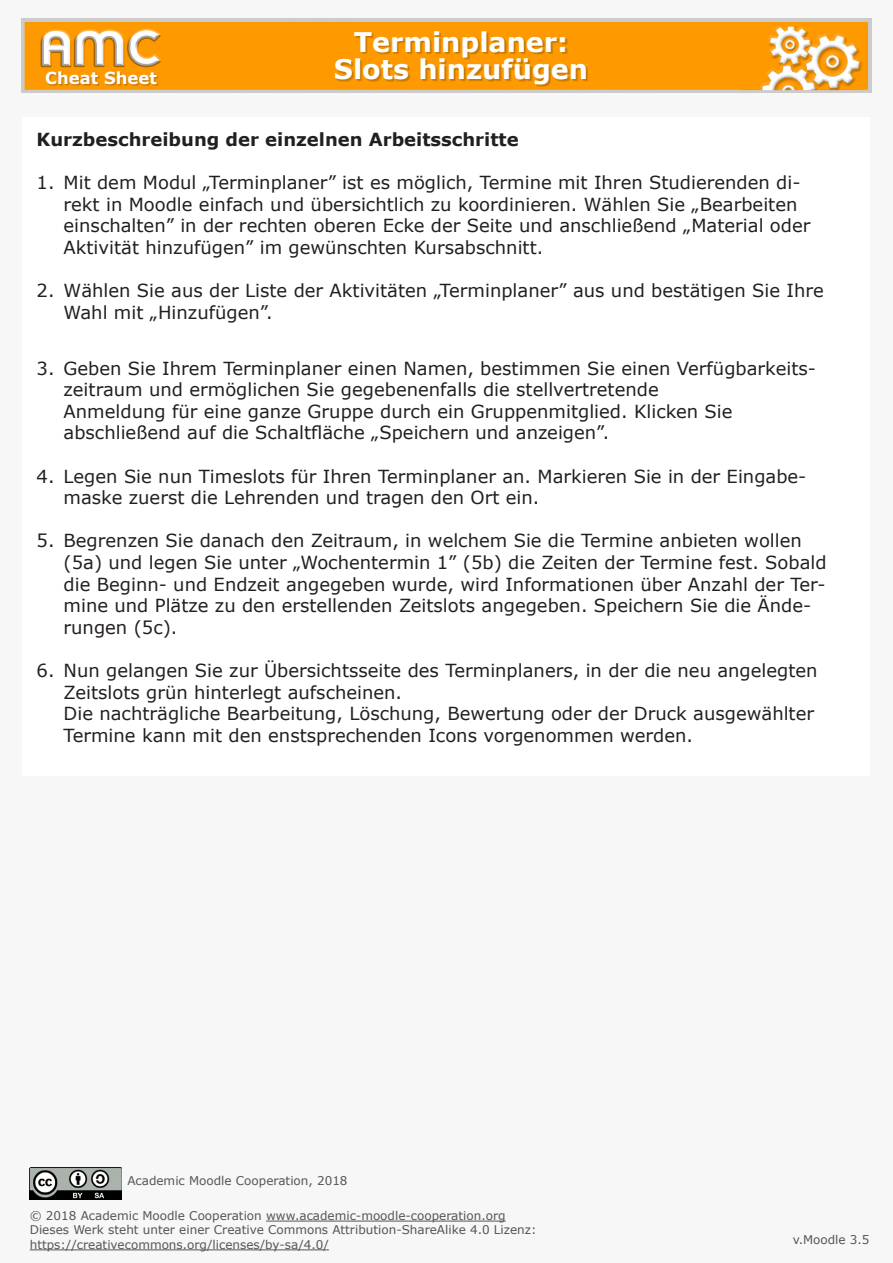
<style>
.page{position:relative;width:893px;height:1263px;background:#f7f7f7}
.page>*{position:absolute;margin:0;border:0;box-sizing:border-box;transform-origin:0 0}
.t1{font:700 27px "Verdana";color:#fff}
.t2{font:18px/21.6px "Verdana";color:#231f20}
.t3{font:700 18px "Verdana";color:#231f20}
.t4{font:700 16.5px "Verdana";color:#fff}
.t5{font:12px/14.4px "Verdana";color:#555}
</style>
<div class="page">
<img style="left:22px;top:18px;width:849px;height:75px">
<div style="left:336px;top:33px;width:252px;height:54px;background:#231f20;opacity:.25"></div>
<div style="left:47px;top:72px;width:112px;height:14px;background:#231f20;opacity:.25"></div>
<div style="left:22px;top:117px;width:848px;height:658px;background:#fff"></div>
<hr style="left:266px;top:1221px;width:240px;height:1px;background:#555">
<hr style="left:30px;top:1249px;width:299px;height:1px;background:#555">
<img style="left:30px;top:1167px;width:91px;height:32px">
<p class="t4" style="left:45px;top:67px;width:113px">Cheat Sheet</p>
<h1 class="t1" style="left:354px;top:25px;width:216px">Terminplaner:</h1>
<h1 class="t1" style="left:334px;top:52px;width:256px">Slots hinzufügen</h1>
<p class="t3" style="left:37px;top:128px;width:484px">Kurzbeschreibung der einzelnen Arbeitsschritte</p>
<p class="t2" style="left:64px;top:172px;width:748px;text-indent:-27px">1. Mit dem Modul „Terminplaner” ist es möglich, Termine mit Ihren Studierenden di&shy;rekt in Moodle einfach und übersichtlich zu koordinieren. Wählen Sie „Bearbeiten einschalten” in der rechten oberen Ecke der Seite und anschließend „Material oder Aktivität hinzufügen” im gewünschten Kursabschnitt.</p>
<p class="t2" style="left:64px;top:280px;width:762px;text-indent:-27px">2. Wählen Sie aus der Liste der Aktivitäten „Terminplaner” aus und bestätigen Sie Ihre<br>Wahl mit „Hinzufügen”.</p>
<p class="t2" style="left:64px;top:358px;width:754px;text-indent:-27px">3. Geben Sie Ihrem Terminplaner einen Namen, bestimmen Sie einen Verfügbarkeits&shy;zeitraum und ermöglichen Sie gegebenenfalls die stellvertretende<br>Anmeldung für eine ganze Gruppe durch ein Gruppenmitglied. Klicken Sie abschließend auf die Schaltfläche „Speichern und anzeigen”.</p>
<p class="t2" style="left:64px;top:466px;width:744px;text-indent:-27px">4. Legen Sie nun Timeslots für Ihren Terminplaner an. Markieren Sie in der Eingabe&shy;maske zuerst die Lehrenden und tragen den Ort ein.</p>
<p class="t2" style="left:64px;top:530px;width:765px;text-indent:-27px">5. Begrenzen Sie danach den Zeitraum, in welchem Sie die Termine anbieten wollen (5a) und legen Sie unter „Wochentermin 1” (5b) die Zeiten der Termine fest. Sobald die Beginn- und Endzeit angegeben wurde, wird Informationen über Anzahl der Ter&shy;mine und Plätze zu den erstellenden Zeitslots angegeben. Speichern Sie die Ände&shy;rungen (5c).</p>
<p class="t2" style="left:64px;top:660px;width:756px;text-indent:-27px">6. Nun gelangen Sie zur Übersichtsseite des Terminplaners, in der die neu angelegten Zeitslots grün hinterlegt aufscheinen.<br>Die nachträgliche Bearbeitung, Löschung, Bewertung oder der Druck ausgewählter Termine kann mit den enstsprechenden Icons vorgenommen werden.</p>
<p class="t5" style="left:127px;top:1173px;width:222px">Academic Moodle Cooperation, 2018</p>
<p class="t5" style="left:30px;top:1208px;width:508px">© 2018 Academic Moodle Cooperation www.academic-moodle-cooperation.org<br>Dieses Werk steht unter einer Creative Commons Attribution-ShareAlike 4.0 Lizenz: https://creativecommons.org/licenses/by-sa/4.0/</p>
<p class="t5" style="left:793px;top:1233px;width:78px">v.Moodle 3.5</p>
</div>
